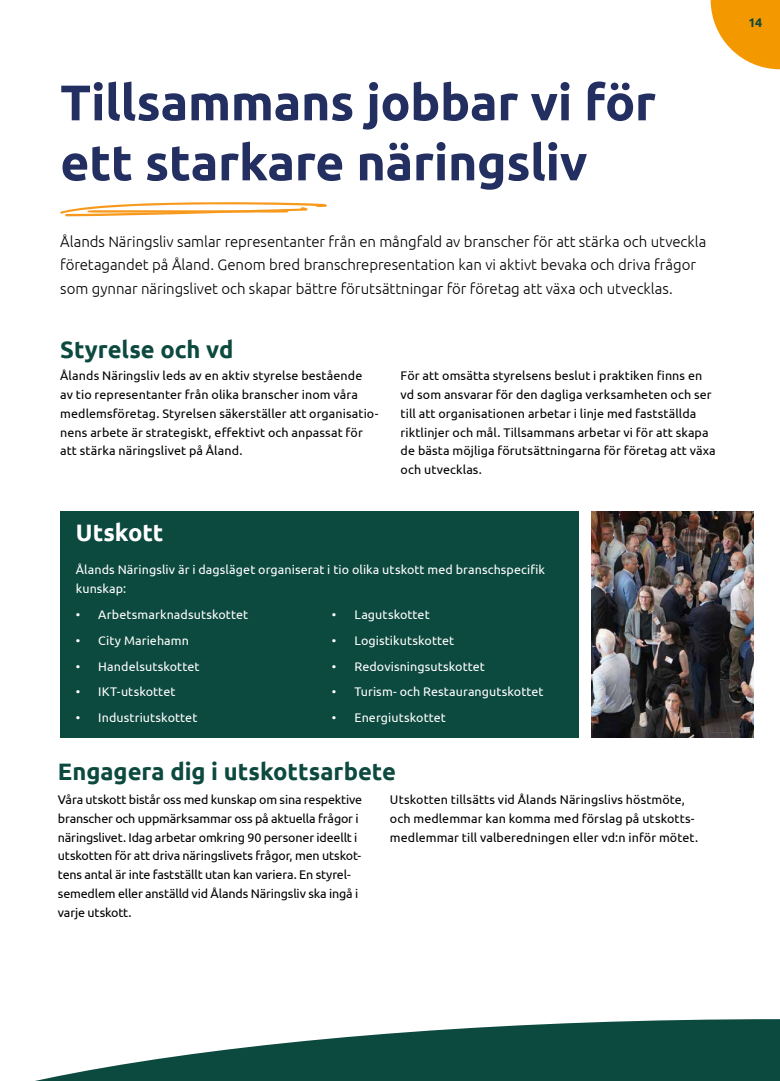
<style>
.page{position:relative;width:780px;height:1081px;background:#fff}
.page>*{position:absolute;margin:0;border:0;box-sizing:border-box;transform-origin:0 0}
.t1{font:700 50px/60px "Ubuntu";letter-spacing:-.005em;color:#232f60}
.t2{font:700 23.75px "Ubuntu";color:#0c493f}
.t3{font:700 23.75px "Ubuntu";color:#fff}
.t4{font:300 15px/23.8px "Ubuntu";letter-spacing:-.005em;color:#000}
.t5{font:12.5px/18.8px "Ubuntu";letter-spacing:.005em;color:#000}
.t6{font:12.5px/18.8px "Ubuntu";letter-spacing:.01em;color:#fff}
.t7{font:700 12.5px "Ubuntu";color:#0c493f}
</style>
<div class="page">
<svg style="left:35px;top:1019px;width:744px;height:62px;fill:#0c493f"></svg>
<svg style="left:779px;top:1019px;width:1px;height:62px"></svg>
<div style="left:60px;top:511px;width:518px;height:226px;background:#0c493f"></div>
<svg style="left:60px;top:202px;width:267px;height:15px"></svg>
<img style="left:591px;top:511px;width:162px;height:226px">
<svg style="left:710px;top:0;width:70px;height:69px"></svg>
<h1 class="t1" style="left:60px;top:72px;width:597px">Tillsammans jobbar vi för ett starkare näringsliv</h1>
<p class="t4" style="left:60px;top:229px;width:647px">Ålands Näringsliv samlar representanter från en mångfald av branscher för att stärka och utveckla företagandet på Åland. Genom bred branschrepresentation kan vi aktivt bevaka och driva frågor som gynnar näringslivet och skapar bättre förutsättningar för företag att växa och utvecklas.</p>
<h2 class="t2" style="left:60px;top:335px;width:175px">Styrelse och vd</h2>
<p class="t5" style="left:60px;top:366px;width:320px">Ålands Näringsliv leds av en aktiv styrelse bestående<br>av tio representanter från olika branscher inom våra medlemsföretag. Styrelsen säkerställer att organisatio&shy;nens arbete är strategiskt, effektivt och anpassat för att stärka näringslivet på Åland.</p>
<p class="t5" style="left:400px;top:366px;width:316px">För att omsätta styrelsens beslut i praktiken finns en vd som ansvarar för den dagliga verksamheten och ser till att organisationen arbetar i linje med fastställda riktlinjer och mål. Tillsammans arbetar vi för att skapa de bästa möjliga förutsättningarna för företag att växa och utvecklas.</p>
<h2 class="t3" style="left:76px;top:518px;width:89px">Utskott</h2>
<p class="t6" style="left:76px;top:560px;width:471px">Ålands Näringsliv är i dagsläget organiserat i tio olika utskott med branschspecifik kunskap:</p>
<p class="t6" style="left:76px;top:605px;width:174px">• Arbetsmarknadsutskottet</p>
<p class="t6" style="left:76px;top:630px;width:115px">• City Mariehamn</p>
<p class="t6" style="left:76px;top:656px;width:125px">• Handelsutskottet</p>
<p class="t6" style="left:76px;top:682px;width:101px">• IKT-utskottet</p>
<p class="t6" style="left:76px;top:708px;width:123px">• Industriutskottet</p>
<p class="t6" style="left:332px;top:605px;width:99px">• Lagutskottet</p>
<p class="t6" style="left:332px;top:630px;width:124px">• Logistikutskottet</p>
<p class="t6" style="left:332px;top:656px;width:154px">• Redovisningsutskottet</p>
<p class="t6" style="left:332px;top:682px;width:213px">• Turism- och Restaurangutskottet</p>
<p class="t6" style="left:332px;top:708px;width:115px">• Energiutskottet</p>
<h2 class="t2" style="left:58px;top:757px;width:339px">Engagera dig i utskottsarbete</h2>
<p class="t5" style="left:58px;top:790px;width:306px">Våra utskott bistår oss med kunskap om sina respektive branscher och uppmärksammar oss på aktuella frågor i näringslivet. Idag arbetar omkring 90 personer ideellt i utskotten för att driva näringslivets frågor, men utskot&shy;tens antal är inte fastställt utan kan variera. En styrel&shy;semedlem eller anställd vid Ålands Näringsliv ska ingå i varje utskott.</p>
<p class="t5" style="left:390px;top:790px;width:309px">Utskotten tillsätts vid Ålands Näringslivs höstmöte, och medlemmar kan komma med förslag på utskotts&shy;medlemmar till valberedningen eller vd:n inför mötet.</p>
<p class="t7" style="left:748px;top:15px;width:15px">14</p>
</div>
